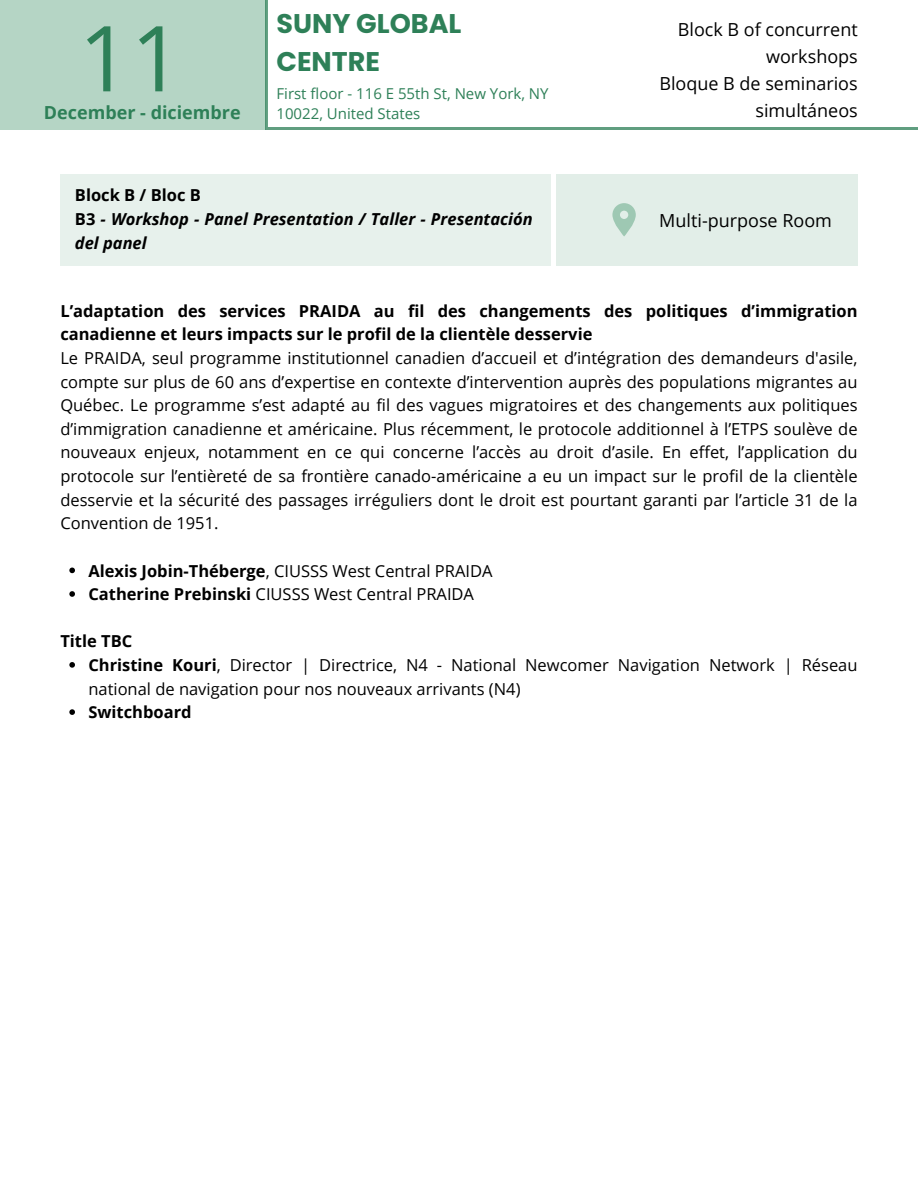
<style>
.page{position:relative;width:918px;height:1188px;background:#fff}
.page>*{position:absolute;margin:0;border:0;box-sizing:border-box;transform-origin:0 0}
.t1{font:91.05px "Open Sans";color:#2e8058}
.t2{font:700 27px/37.2px "Poppins";color:#2e8058}
.t3{font:18px/27px "Open Sans";color:#000;text-align:right}
.t4{font:700 18px "Open Sans";color:#2e8058}
.t5{font:16.5px/23.7px "Open Sans";color:#000}
.t6{font:700 16.5px/23.7px "Open Sans";color:#000}
.t7{font:italic 700 16.5px/23.7px "Open Sans";color:#000}
.t8{font:15px/20.2px "Open Sans";color:#2e8058}
.s1{font-style:normal}
.s2{font-weight:700}
</style>
<div class="page">
<div style="left:557px;top:175px;width:301px;height:91px;background:#e2eee8"></div>
<div style="left:60px;top:175px;width:490px;height:91px;background:#e7f1ec"></div>
<svg style="left:612px;top:203px;width:24px;height:34px"></svg>
<svg style="left:69px;top:568px;width:6px;height:5px"></svg>
<svg style="left:69px;top:591px;width:6px;height:6px"></svg>
<svg style="left:69px;top:662px;width:6px;height:6px"></svg>
<svg style="left:69px;top:709px;width:6px;height:6px"></svg>
<div style="left:0;top:0;width:266px;height:129px;background:#b5d5c5"></div>
<svg style="left:266px;top:0;width:652px;height:129px"></svg>
<p class="t1" style="left:79px;top:-6px;width:106px">11</p>
<p class="t4" style="left:44px;top:99px;width:198px">December - diciembre</p>
<p class="t2" style="left:276px;top:5px;width:187px">SUNY GLOBAL<br>CENTRE</p>
<p class="t8" style="left:276px;top:83px;width:274px">First floor - 116 E 55th St, New York, NY<br>10022, United States</p>
<p class="t6" style="left:75px;top:183px;width:127px">Block B / Bloc B</p>
<p class="t7" style="left:75px;top:207px;width:459px"><span class="s1">B3</span> - Workshop - Panel Presentation / Taller - Presentación del panel</p>
<p class="t3" style="left:678px;top:15px;width:182px">Block B of concurrent workshops</p>
<p class="t3" style="left:659px;top:69px;width:200px">Bloque B de seminarios simultáneos</p>
<p class="t3" style="left:659px;top:207px;width:174px">Multi-purpose Room</p>
<p class="t6" style="left:60px;top:298px;width:799px">L’adaptation des services PRAIDA au fil des changements des politiques d’immigration canadienne et leurs impacts sur le profil de la clientèle desservie</p>
<p class="t5" style="left:60px;top:346px;width:799px;text-align:justify">Le PRAIDA, seul programme institutionnel canadien d’accueil et d’intégration des demandeurs d'asile, compte sur plus de 60 ans d’expertise en contexte d’intervention auprès des populations migrantes au Québec. Le programme s’est adapté au fil des vagues migratoires et des changements aux politiques d’immigration canadienne et américaine. Plus récemment, le protocole additionnel à l’ETPS soulève de nouveaux enjeux, notamment en ce qui concerne l’accès au droit d’asile. En effet, l’application du protocole sur l’entièreté de sa frontière canado-américaine a eu un impact sur le profil de la clientèle desservie et la sécurité des passages irréguliers dont le droit est pourtant garanti par l’article 31 de la Convention de 1951.</p>
<p class="t5" style="left:88px;top:558px;width:406px"><span class="s2">Alexis Jobin-Théberge</span>, CIUSSS West Central PRAIDA</p>
<p class="t5" style="left:88px;top:582px;width:387px"><span class="s2">Catherine Prebinski</span> CIUSSS West Central PRAIDA</p>
<p class="t6" style="left:60px;top:629px;width:73px">Title TBC</p>
<p class="t5" style="left:88px;top:653px;width:771px"><span class="s2">Christine Kouri</span>, Director | Directrice, N4 - National Newcomer Navigation Network | Réseau national de navigation pour nos nouveaux arrivants (N4)</p>
<p class="t6" style="left:88px;top:700px;width:105px">Switchboard</p>
</div>
